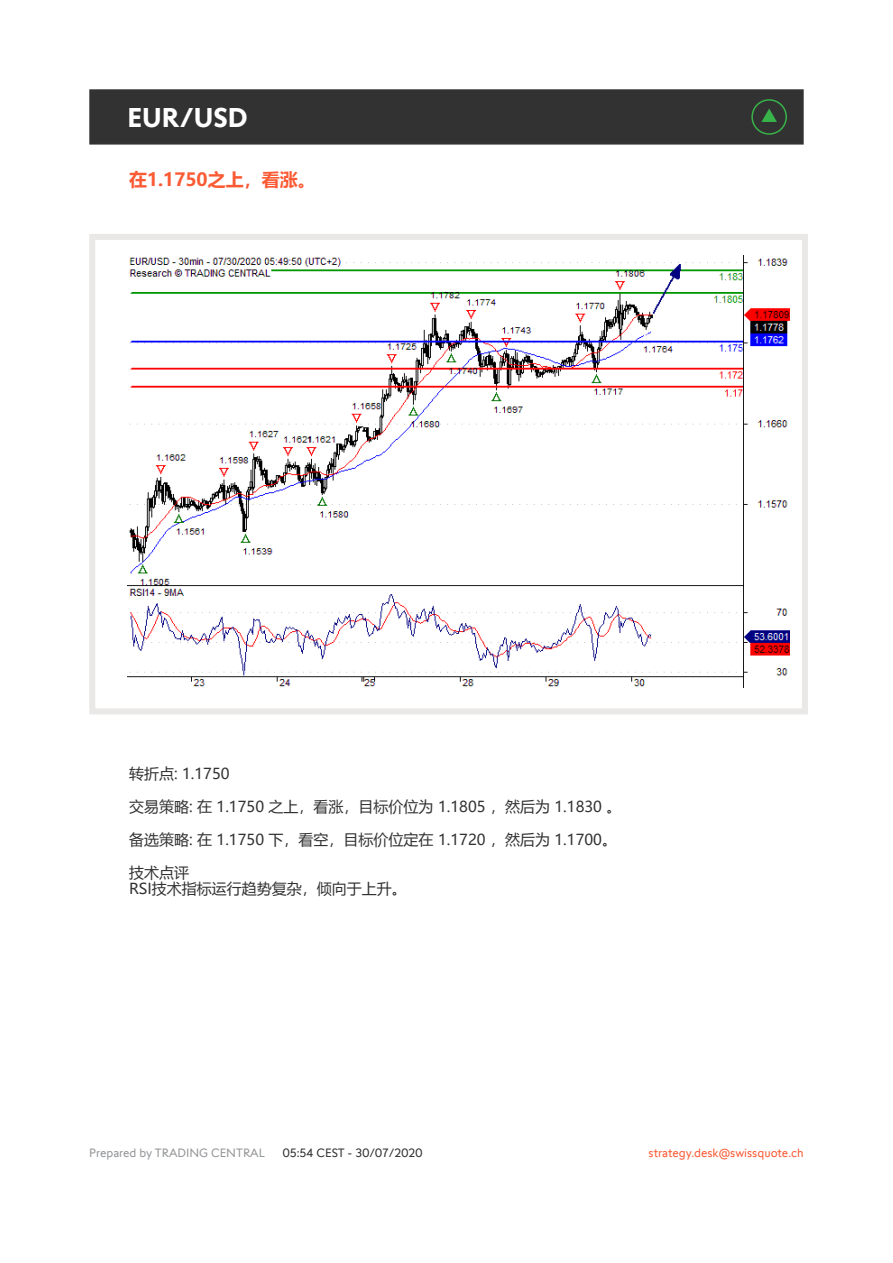
<style>
.page{position:relative;width:893px;height:1263px;background:#fff}
.page>*{position:absolute;margin:0;border:0;box-sizing:border-box;transform-origin:0 0}
.t1{font:700 27px "Swissquote CT";color:#fff}
.t2{font:700 18px "Microsoft Ya Hei UI";color:#fa5b35}
.t3{font:15px/16.5px "Microsoft Ya Hei UI";color:#323232}
.t4{font:12px "Swissquote CT";color:#fa5b35}
.t5{font:12px "Swissquote CT";color:#939598}
.t6{font:12px "Swissquote CT";color:#323232}
</style>
<div class="page">
<div style="left:89px;top:234px;width:719px;height:480px;border:6px solid #e9e8e7"></div>
<div style="left:89px;top:89px;width:715px;height:56px;background:#323232;border:2px solid #323232"></div>
<img style="left:128px;top:255px;width:661px;height:432px">
<svg style="left:751px;top:99px;width:36px;height:36px"></svg>
<h1 class="t1" style="left:128px;top:101px;width:122px">EUR/USD</h1>
<p class="t2" style="left:129px;top:167px;width:188px">在1.1750之上，看涨。</p>
<p class="t3" style="left:129px;top:765px;width:102px">转折点: 1.1750</p>
<p class="t3" style="left:129px;top:798px;width:494px">交易策略: 在 1.1750 之上，看涨，目标价位为 1.1805 ，然后为 1.1830 。</p>
<p class="t3" style="left:129px;top:831px;width:489px">备选策略: 在 1.1750 下，看空，目标价位定在 1.1720 ，然后为 1.1700。</p>
<p class="t3" style="left:129px;top:864px;width:279px">技术点评<br>RSI技术指标运行趋势复杂，倾向于上升。</p>
<p class="t5" style="left:89px;top:1145px;width:177px">Prepared by TRADING CENTRAL</p>
<p class="t6" style="left:283px;top:1145px;width:141px">05:54 CEST - 30/07/2020</p>
<p class="t4" style="left:649px;top:1145px;width:157px">strategy.desk@swissquote.ch</p>
</div>
